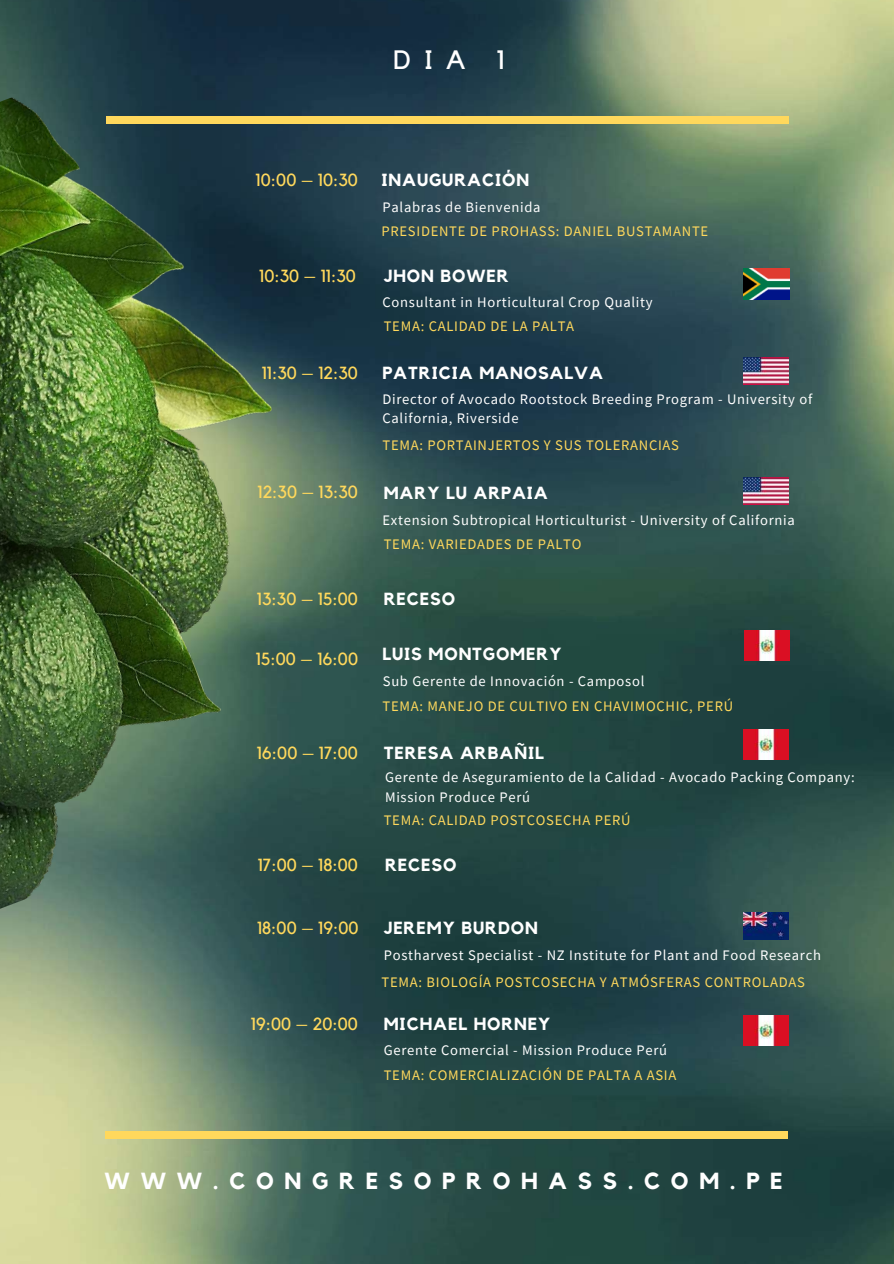
<style>
.page{position:relative;width:894px;height:1264px;background:#fff}
.page>*{position:absolute;margin:0;border:0;box-sizing:border-box;transform-origin:0 0}
.t1{font:26.55px "Kollektif";color:#fff}
.t2{font:700 23.25px "Kollektif";letter-spacing:.46em;color:#fff}
.t3{font:700 17.55px "Kollektif";letter-spacing:.05em;color:#fff}
.t4{font:17.55px "Kollektif";color:#ffd85c}
.t5{font:14.55px/19.6px "Source Sans Pro";letter-spacing:.05em;color:#fff}
.t6{font:14.55px "Source Sans Pro";letter-spacing:.05em;color:#ffd85c}
</style>
<div class="page">
<img style="left:0;top:0;width:893px;height:1263px">
<div style="left:106px;top:117px;width:682px;height:7px;background:#ffd85c"></div>
<div style="left:105px;top:1131px;width:682px;height:7px;background:#ffd85c"></div>
<img style="left:743px;top:269px;width:46px;height:30px">
<img style="left:743px;top:357px;width:45px;height:27px">
<img style="left:743px;top:477px;width:45px;height:27px">
<img style="left:743px;top:630px;width:46px;height:31px">
<img style="left:743px;top:729px;width:45px;height:30px">
<img style="left:743px;top:912px;width:45px;height:27px">
<img style="left:743px;top:1015px;width:45px;height:30px">
<img style="left:0;top:42px;width:425px;height:893px">
<h1 class="t1" style="left:393px;top:48px;width:113px">DIA 1</h1>
<p class="t4" style="left:255px;top:172px;width:104px">10:00 – 10:30</p>
<p class="t3" style="left:381px;top:172px;width:149px">INAUGURACIÓN</p>
<p class="t5" style="left:382px;top:197px;width:159px">Palabras de Bienvenida</p>
<p class="t6" style="left:381px;top:221px;width:328px">PRESIDENTE DE PROHASS: DANIEL BUSTAMANTE</p>
<p class="t4" style="left:259px;top:268px;width:98px">10:30 – 11:30</p>
<p class="t3" style="left:383px;top:268px;width:126px">JHON BOWER</p>
<p class="t5" style="left:382px;top:292px;width:271px">Consultant in Horticultural Crop Quality</p>
<p class="t6" style="left:383px;top:317px;width:192px">TEMA: CALIDAD DE LA PALTA</p>
<p class="t4" style="left:261px;top:364px;width:98px">11:30 – 12:30</p>
<p class="t3" style="left:382px;top:364px;width:222px">PATRICIA MANOSALVA</p>
<p class="t5" style="left:382px;top:388px;width:431px">Director of Avocado Rootstock Breeding Program - University of<br>California, Riverside</p>
<p class="t6" style="left:382px;top:435px;width:298px">TEMA: PORTAINJERTOS Y SUS TOLERANCIAS</p>
<p class="t4" style="left:257px;top:484px;width:102px">12:30 – 13:30</p>
<p class="t3" style="left:383px;top:484px;width:166px">MARY LU ARPAIA</p>
<p class="t6" style="left:383px;top:534px;width:199px">TEMA: VARIEDADES DE PALTO</p>
<p class="t5" style="left:382px;top:510px;width:414px">Extension Subtropical Horticulturist - University of California</p>
<p class="t4" style="left:257px;top:590px;width:103px">13:30 – 15:00</p>
<p class="t3" style="left:383px;top:591px;width:73px">RECESO</p>
<p class="t4" style="left:256px;top:651px;width:104px">15:00 – 16:00</p>
<p class="t4" style="left:257px;top:745px;width:103px">16:00 – 17:00</p>
<p class="t3" style="left:382px;top:645px;width:180px">LUIS MONTGOMERY</p>
<p class="t6" style="left:382px;top:697px;width:352px">TEMA: MANEJO DE CULTIVO EN CHAVIMOCHIC, PERÚ</p>
<p class="t3" style="left:383px;top:745px;width:161px">TERESA ARBAÑIL</p>
<p class="t5" style="left:383px;top:670px;width:263px">Sub Gerente de Innovación - Camposol</p>
<p class="t5" style="left:385px;top:767px;width:471px">Gerente de Aseguramiento de la Calidad - Avocado Packing Company:<br>Mission Produce Perú</p>
<p class="t6" style="left:383px;top:810px;width:248px">TEMA: CALIDAD POSTCOSECHA PERÚ</p>
<p class="t4" style="left:257px;top:856px;width:102px">17:00 – 18:00</p>
<p class="t3" style="left:385px;top:857px;width:73px">RECESO</p>
<p class="t4" style="left:257px;top:919px;width:103px">18:00 – 19:00</p>
<p class="t3" style="left:383px;top:920px;width:155px">JEREMY BURDON</p>
<p class="t6" style="left:381px;top:972px;width:424px">TEMA: BIOLOGÍA POSTCOSECHA Y ATMÓSFERAS CONTROLADAS</p>
<p class="t5" style="left:383px;top:944px;width:438px">Postharvest Specialist - NZ Institute for Plant and Food Research</p>
<p class="t4" style="left:251px;top:1016px;width:109px">19:00 – 20:00</p>
<p class="t3" style="left:383px;top:1016px;width:168px">MICHAEL HORNEY</p>
<p class="t6" style="left:383px;top:1066px;width:294px">TEMA: COMERCIALIZACIÓN DE PALTA A ASIA</p>
<p class="t5" style="left:383px;top:1039px;width:285px">Gerente Comercial - Mission Produce Perú</p>
<h2 class="t2" style="left:105px;top:1169px;width:679px">WWW.CONGRESOPROHASS.COM.PE</h2>
</div>
